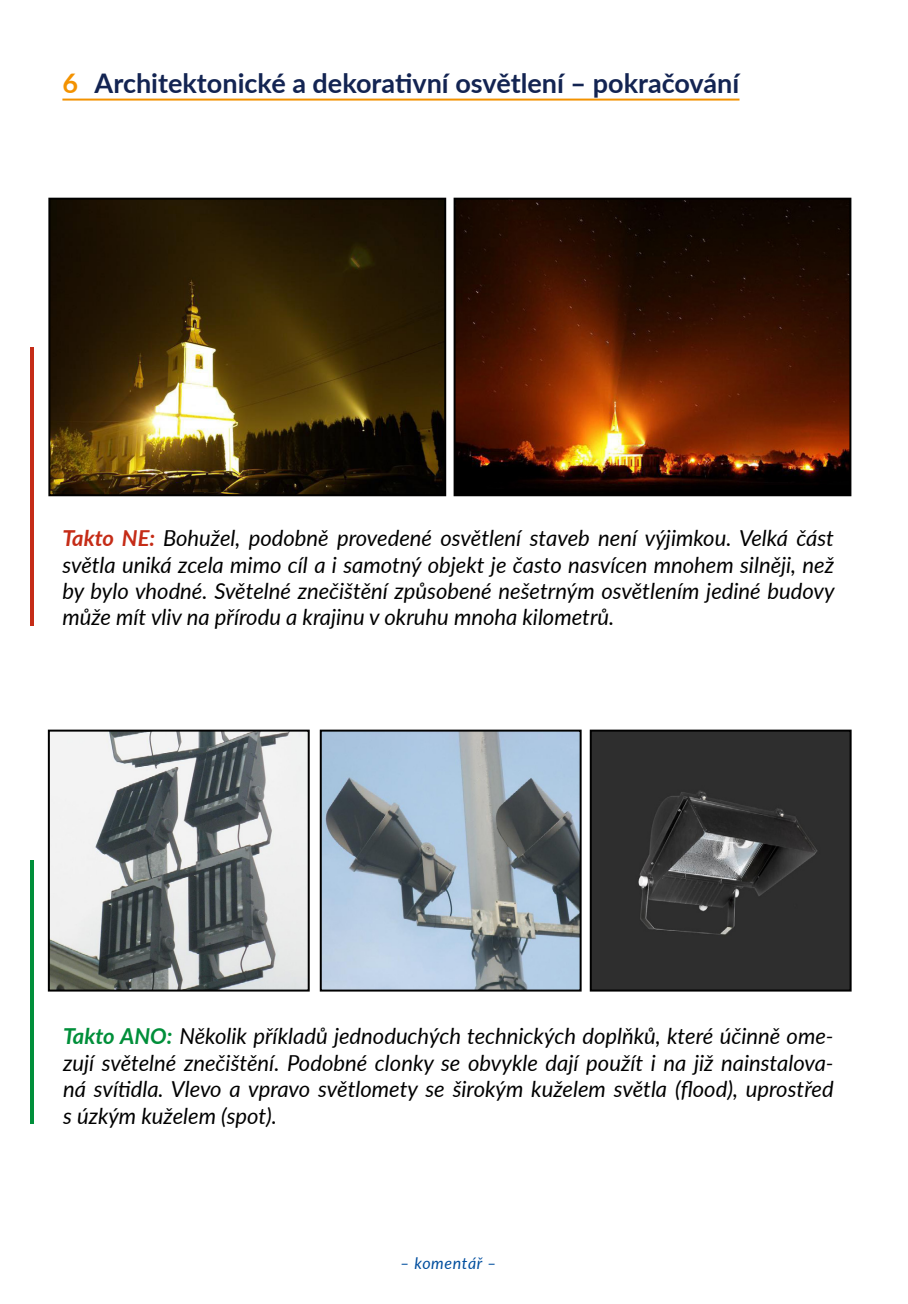
<style>
.page{position:relative;width:908px;height:1304px;background:#fff}
.page>*{position:absolute;margin:0;border:0;box-sizing:border-box;transform-origin:0 0}
.t1{font:700 27px "Lato";color:#132452}
.t2{font:italic 22px/26.4px "Lato";color:#000;text-align:justify}
.t3{font:italic 16px "Lato";letter-spacing:.04em;color:#004e9e}
.s1{color:#f39200}
.s2{font-weight:700;color:#c52c17}
.s3{font-weight:700;color:#008f3a}
</style>
<div class="page">
<img style="left:51px;top:201px;width:392px;height:292px">
<div style="left:48px;top:198px;width:398px;height:298px;border:2px solid #000"></div>
<img style="left:456px;top:201px;width:392px;height:292px">
<div style="left:453px;top:198px;width:398px;height:298px;border:2px solid #000"></div>
<img style="left:51px;top:733px;width:255px;height:256px">
<div style="left:48px;top:730px;width:261px;height:262px;border:2px solid #000"></div>
<img style="left:592px;top:733px;width:256px;height:256px">
<div style="left:589px;top:730px;width:262px;height:262px;border:2px solid #000"></div>
<img style="left:322px;top:733px;width:256px;height:256px">
<div style="left:319px;top:730px;width:262px;height:262px;border:2px solid #000"></div>
<hr style="left:62px;top:99px;width:677px;height:2px;background:#f39200">
<hr style="left:30px;top:347px;width:4px;height:278px;background:#c52c17">
<hr style="left:30px;top:861px;width:4px;height:263px;background:#008f3a">
<p class="t1" style="left:62px;top:64px;width:678px"><span class="s1">6</span> Architektonické a dekorativní osvětlení – pokračování</p>
<p class="t2" style="left:62px;top:524px;width:773px"><span class="s2">Takto NE:</span> Bohužel, podobně provedené osvětlení staveb není výjimkou. Velká část světla uniká zcela mimo cíl a i samotný objekt je často nasvícen mnohem silněji, než by bylo vhodné. Světelné znečištění způsobené nešetrným osvětlením jediné budovy může mít vliv na přírodu a krajinu v okruhu mnoha kilometrů.</p>
<p class="t2" style="left:63px;top:1022px;width:771px"><span class="s3">Takto ANO:</span> Několik příkladů jednoduchých technických doplňků, které účinně ome&shy;zují světelné znečištění. Podobné clonky se obvykle dají použít i na již nainstalova&shy;ná svítidla. Vlevo a vpravo světlomety se širokým kuželem světla (flood), uprostřed s úzkým kuželem (spot).</p>
<p class="t3" style="left:400px;top:1252px;width:98px">– komentář –</p>
</div>
